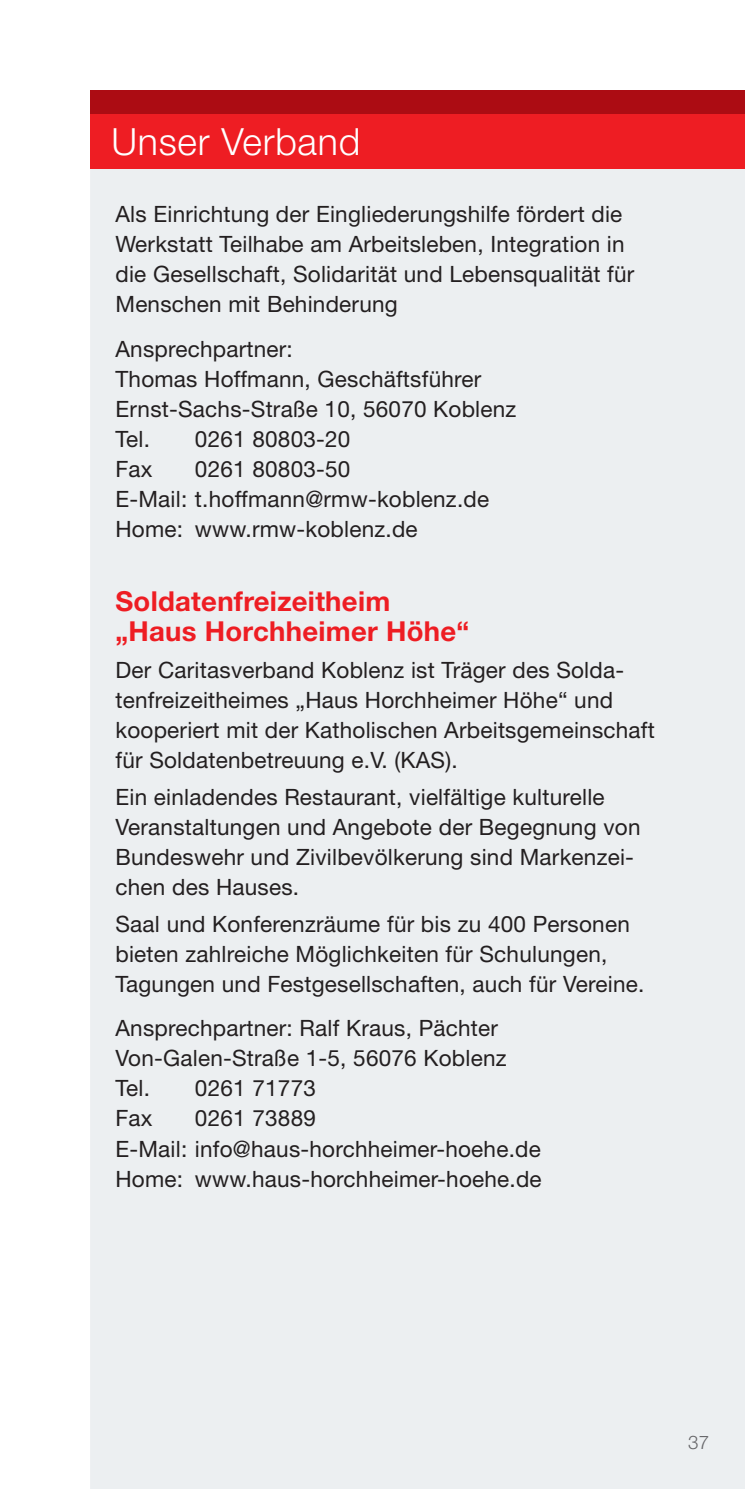
<style>
.page{position:relative;width:745px;height:1489px;background:#fff}
.page>*{position:absolute;margin:0;border:0;box-sizing:border-box;transform-origin:0 0}
.t1{font:300 37.5px "Helvetica Neue";letter-spacing:.02em;color:#fff}
.t2{font:700 27.5px/30px "Helvetica Neue";letter-spacing:.01em;color:#ee1d23}
.t3{font:22.5px/30px "Helvetica Neue";letter-spacing:.01em;color:#231f20}
.t4{font:300 18.75px "Helvetica Neue";color:#231f20}
</style>
<div class="page">
<div style="left:90px;top:169px;width:654px;height:1319px;background:#eceff1"></div>
<div style="left:688px;top:1435px;width:19px;height:14px;background:#eceff1"></div>
<div style="left:90px;top:113px;width:654px;height:56px;background:#ee1d23"></div>
<div style="left:90px;top:90px;width:654px;height:23px;background:#ac0c13"></div>
<h1 class="t1" style="left:111px;top:119px;width:250px">Unser Verband</h1>
<p class="t3" style="left:115px;top:199px;width:520px">Als Einrichtung der Eingliederungshilfe fördert die Werkstatt Teilhabe am Arbeitsleben, Integration in die Gesellschaft, Solidarität und Lebensqualität für Menschen mit Behinderung</p>
<p class="t3" style="left:115px;top:333px;width:402px">Ansprechpartner:<br>Thomas Hoffmann, Geschäftsführer<br>Ernst-Sachs-Straße 10, 56070 Koblenz<br>Tel.</p>
<p class="t3" style="left:195px;top:423px;width:157px">0261 80803-20</p>
<p class="t3" style="left:115px;top:453px;width:39px">Fax</p>
<p class="t3" style="left:115px;top:453px;width:375px;text-indent:79px">0261 80803-50<br>E-Mail: t.hoffmann@rmw-koblenz.de<br>Home: www.rmw-koblenz.de</p>
<p class="t2" style="left:115px;top:585px;width:355px">Soldatenfreizeitheim „Haus Horchheimer Höhe“</p>
<p class="t3" style="left:115px;top:654px;width:540px">Der Caritasverband Koblenz ist Träger des Solda&shy;tenfreizeitheimes „Haus Horchheimer Höhe“ und kooperiert mit der Katholischen Arbeitsgemeinschaft für Soldatenbetreuung e.V. (KAS).</p>
<p class="t3" style="left:115px;top:781px;width:526px">Ein einladendes Restaurant, vielfältige kulturelle Veranstaltungen und Angebote der Begegnung von Bundeswehr und Zivilbevölkerung sind Markenzei&shy;chen des Hauses.</p>
<p class="t3" style="left:115px;top:908px;width:530px">Saal und Konferenzräume für bis zu 400 Personen bieten zahlreiche Möglichkeiten für Schulungen,<br>Tagungen und Festgesellschaften, auch für Vereine.</p>
<p class="t3" style="left:115px;top:1013px;width:392px">Ansprechpartner: Ralf Kraus, Pächter<br>Von-Galen-Straße 1-5, 56076 Koblenz<br>Tel.</p>
<p class="t3" style="left:195px;top:1073px;width:122px">0261 71773</p>
<p class="t3" style="left:115px;top:1103px;width:39px">Fax</p>
<p class="t3" style="left:115px;top:1103px;width:427px;text-indent:79px">0261 73889<br>E-Mail: info@haus-horchheimer-hoehe.de<br>Home: www.haus-horchheimer-hoehe.de</p>
<p class="t4" style="left:687px;top:1430px;width:23px">37</p>
</div>
